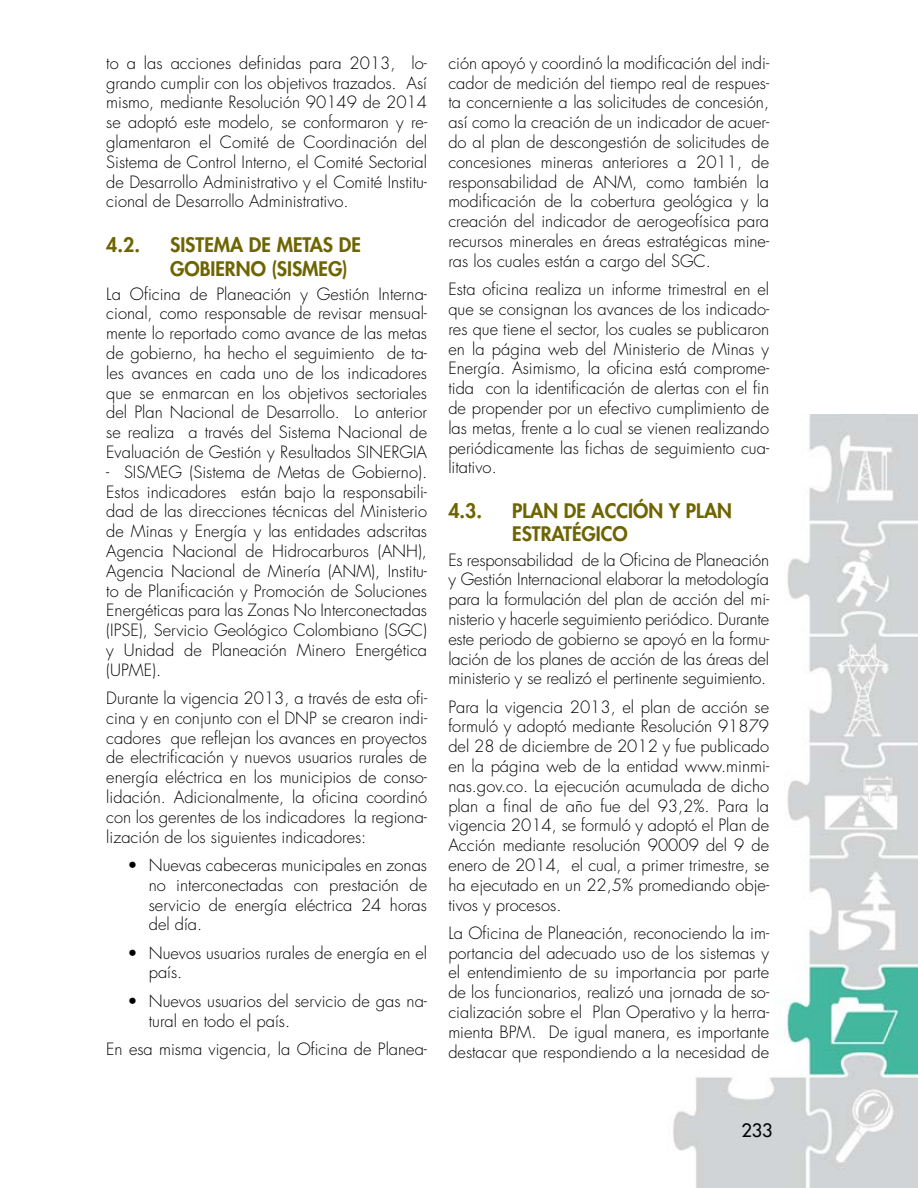
<style>
.page{position:relative;width:918px;height:1188px;background:#fff}
.page>*{position:absolute;margin:0;border:0;box-sizing:border-box;transform-origin:0 0}
.t1{font:800 19.5px/23.4px "Futura Std";color:#6e6400}
.t2{font:500 18px "Futura Std";color:#000}
.t3{font:300 16.5px/19.8px "Futura Std";color:#000;text-align:justify}
</style>
<div class="page">
<img style="left:673px;top:415px;width:245px;height:773px">
<p class="t3" style="left:106px;top:53px;width:322px">to a las acciones definidas para 2013, lo&shy;grando cumplir con los objetivos trazados. Así mismo, mediante Resolución 90149 de 2014 se adoptó este modelo, se conformaron y re&shy;glamentaron el Comité de Coordinación del Sistema de Control Interno, el Comité Sectorial de Desarrollo Administrativo y el Comité Institu&shy;cional de Desarrollo Administrativo.</p>
<p class="t1" style="left:106px;top:233px;width:35px">4.2.</p>
<p class="t1" style="left:170px;top:233px;width:192px">SISTEMA DE METAS DE<br>GOBIERNO (SISMEG)</p>
<p class="t3" style="left:106px;top:284px;width:322px">La Oficina de Planeación y Gestión Interna&shy;cional, como responsable de revisar mensual&shy;mente lo reportado como avance de las metas de gobierno, ha hecho el seguimiento de ta&shy;les avances en cada uno de los indicadores que se enmarcan en los objetivos sectoriales del Plan Nacional de Desarrollo. Lo anterior se realiza a través del Sistema Nacional de Evaluación de Gestión y Resultados SINERGIA</p>
<p class="t3" style="left:106px;top:462px;width:322px">- SISMEG (Sistema de Metas de Gobierno).<br>Estos indicadores están bajo la responsabili&shy;dad de las direcciones técnicas del Ministerio de Minas y Energía y las entidades adscritas Agencia Nacional de Hidrocarburos (ANH), Agencia Nacional de Minería (ANM), Institu&shy;to de Planificación y Promoción de Soluciones Energéticas para las Zonas No Interconectadas (IPSE), Servicio Geológico Colombiano (SGC) y Unidad de Planeación Minero Energética (UPME).</p>
<p class="t3" style="left:106px;top:689px;width:322px">Durante la vigencia 2013, a través de esta ofi&shy;cina y en conjunto con el DNP se crearon indi&shy;cadores que reflejan los avances en proyectos de electrificación y nuevos usuarios rurales de energía eléctrica en los municipios de conso&shy;lidación. Adicionalmente, la oficina coordinó con los gerentes de los indicadores la regiona&shy;lización de los siguientes indicadores:</p>
<p class="t3" style="left:149px;top:856px;width:280px;text-indent:-21px">• Nuevas cabeceras municipales en zonas no interconectadas con prestación de servicio de energía eléctrica 24 horas del día.</p>
<p class="t3" style="left:149px;top:943px;width:280px;text-indent:-21px">• Nuevos usuarios rurales de energía en el país.</p>
<p class="t3" style="left:149px;top:991px;width:280px;text-indent:-21px">• Nuevos usuarios del servicio de gas na&shy;tural en todo el país.</p>
<p class="t3" style="left:106px;top:1039px;width:322px">En esa misma vigencia, la Oficina de Planea-</p>
<p class="t3" style="left:448px;top:53px;width:322px">ción apoyó y coordinó la modificación del indi&shy;cador de medición del tiempo real de respues&shy;ta concerniente a las solicitudes de concesión, así como la creación de un indicador de acuer&shy;do al plan de descongestión de solicitudes de concesiones mineras anteriores a 2011, de responsabilidad de ANM, como también la modificación de la cobertura geológica y la creación del indicador de aerogeofísica para recursos minerales en áreas estratégicas mine&shy;ras los cuales están a cargo del SGC.</p>
<p class="t3" style="left:448px;top:280px;width:322px">Esta oficina realiza un informe trimestral en el que se consignan los avances de los indicado&shy;res que tiene el sector, los cuales se publicaron en la página web del Ministerio de Minas y Energía. Asimismo, la oficina está comprome&shy;tida con la identificación de alertas con el fin de propender por un efectivo cumplimiento de las metas, frente a lo cual se vienen realizando periódicamente las fichas de seguimiento cua&shy;litativo.</p>
<p class="t1" style="left:448px;top:499px;width:35px">4.3.</p>
<p class="t1" style="left:512px;top:499px;width:221px">PLAN DE ACCIÓN Y PLAN<br>ESTRATÉGICO</p>
<p class="t3" style="left:448px;top:550px;width:322px">Es responsabilidad de la Oficina de Planeación y Gestión Internacional elaborar la metodología para la formulación del plan de acción del mi&shy;nisterio y hacerle seguimiento periódico. Durante este periodo de gobierno se apoyó en la formu&shy;lación de los planes de acción de las áreas del ministerio y se realizó el pertinente seguimiento.</p>
<p class="t3" style="left:448px;top:697px;width:322px">Para la vigencia 2013, el plan de acción se formuló y adoptó mediante Resolución 91879 del 28 de diciembre de 2012 y fue publicado en la página web de la entidad www.minmi&shy;nas.gov.co. La ejecución acumulada de dicho plan a final de año fue del 93,2%. Para la vigencia 2014, se formuló y adoptó el Plan de Acción mediante resolución 90009 del 9 de enero de 2014, el cual, a primer trimestre, se ha ejecutado en un 22,5% promediando obje&shy;tivos y procesos.</p>
<p class="t3" style="left:448px;top:923px;width:322px">La Oficina de Planeación, reconociendo la im&shy;portancia del adecuado uso de los sistemas y el entendimiento de su importancia por parte de los funcionarios, realizó una jornada de so&shy;cialización sobre el Plan Operativo y la herra&shy;mienta BPM. De igual manera, es importante destacar que respondiendo a la necesidad de</p>
<p class="t2" style="left:741px;top:1119px;width:33px">233</p>
</div>
